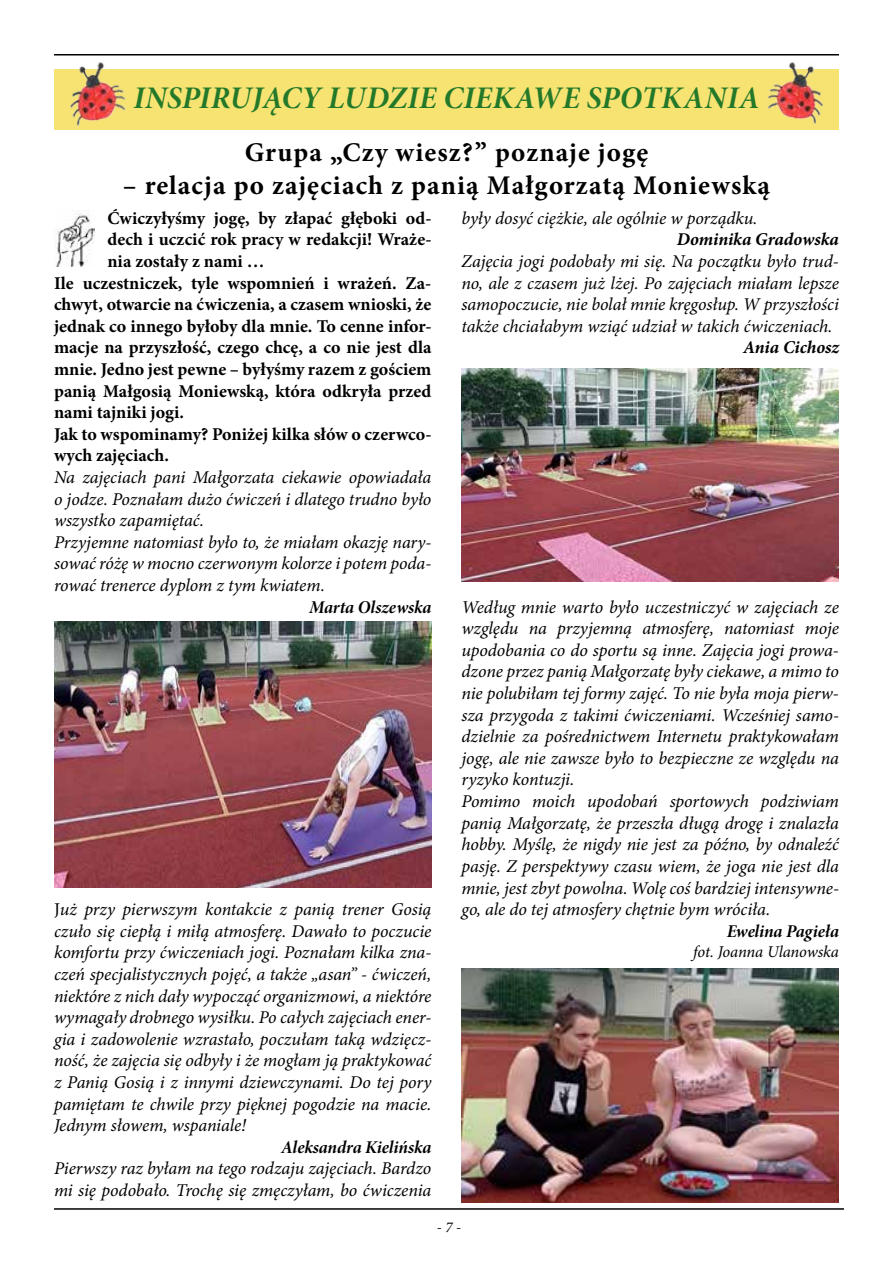
<style>
.page{position:relative;width:893px;height:1263px;background:#fff}
.page>*{position:absolute;margin:0;border:0;box-sizing:border-box;transform-origin:0 0}
.t1{font:31.5px "Minion Pro Bold It Subh";letter-spacing:.005em;color:#237829}
.t2{font:700 27px "Minion Pro";letter-spacing:.04em;color:#000}
.t3{font:italic 18px/21.6px "Minion Pro";letter-spacing:-.005em;color:#000}
.t4{font:700 18px "Minion Pro";color:#000}
.t5{font:18px "Minion Pro Bold It Subh";letter-spacing:-.005em;color:#000}
.t6{font:italic 700 18px "Minion Pro";letter-spacing:-.005em;color:#000}
.t7{font:italic 16.5px "Minion Pro";letter-spacing:-.01em;color:#000}
.t8{font:italic 15px "Minion Pro";color:#000}
.s1{font-style:normal}
</style>
<div class="page">
<hr style="left:54px;top:54px;width:785px;height:2px;background:#000">
<hr style="left:54px;top:1208px;width:790px;height:2px;background:#000">
<img style="left:56px;top:210px;width:38px;height:57px">
<div style="left:54px;top:69px;width:785px;height:60px;background:#f6e371"></div>
<img style="left:70px;top:62px;width:56px;height:64px">
<img style="left:767px;top:62px;width:56px;height:62px">
<img style="left:54px;top:622px;width:377px;height:265px">
<img style="left:461px;top:368px;width:378px;height:213px">
<img style="left:461px;top:968px;width:378px;height:234px">
<h1 class="t1" style="left:133px;top:76px;width:628px">INSPIRUJĄCY LUDZIE CIEKAWE SPOTKANIA</h1>
<h2 class="t2" style="left:245px;top:133px;width:405px">Grupa „Czy wiesz?” poznaje jogę</h2>
<h2 class="t2" style="left:123px;top:166px;width:649px">– relacja po zajęciach z panią Małgorzatą Moniewską</h2>
<p class="t4" style="left:107px;top:205px;width:325px">Ćwiczyłyśmy jogę, by złapać głęboki od-</p>
<p class="t4" style="left:107px;top:227px;width:326px">dech i uczcić rok pracy w redakcji! Wraże-</p>
<p class="t4" style="left:107px;top:249px;width:159px">nia zostały z nami …</p>
<p class="t4" style="left:54px;top:270px;width:379px">Ile uczestniczek, tyle wspomnień i wrażeń. Za-</p>
<p class="t4" style="left:54px;top:292px;width:379px">chwyt, otwarcie na ćwiczenia, a czasem wnioski, że</p>
<p class="t4" style="left:54px;top:313px;width:379px">jednak co innego byłoby dla mnie. To cenne infor-</p>
<p class="t4" style="left:54px;top:335px;width:379px">macje na przyszłość, czego chcę, a co nie jest dla</p>
<p class="t4" style="left:54px;top:357px;width:379px">mnie. Jedno jest pewne – byłyśmy razem z gościem</p>
<p class="t4" style="left:54px;top:378px;width:379px">panią Małgosią Moniewską, która odkryła przed</p>
<p class="t4" style="left:54px;top:400px;width:132px">nami tajniki jogi.</p>
<p class="t4" style="left:54px;top:421px;width:379px">Jak to wspominamy? Poniżej kilka słów o czerwco-</p>
<p class="t4" style="left:54px;top:443px;width:117px">wych zajęciach.</p>
<p class="t3" style="left:54px;top:466px;width:379px">Na zajęciach pani Małgorzata ciekawie opowiadała o jodze. Poznałam dużo ćwiczeń i dlatego trudno było wszystko zapamiętać.<br>Przyjemne natomiast było to, że miałam okazję nary&shy;sować różę w mocno czerwonym kolorze i potem poda&shy;rować trenerce dyplom z tym kwiatem.</p>
<p class="t5" style="left:309px;top:594px;width:124px">Marta Olszewska</p>
<p class="t3" style="left:461px;top:207px;width:298px">były dosyć ciężkie, ale ogólnie w porządku.</p>
<p class="t6" style="left:677px;top:227px;width:164px">Dominika Gradowska</p>
<p class="t3" style="left:461px;top:250px;width:379px;text-align:justify">Zajęcia jogi podobały mi się. Na początku było trud&shy;no, ale z czasem już lżej. Po zajęciach miałam lepsze samopoczucie, nie bolał mnie kręgosłup. W przyszłości także chciałabym wziąć udział w takich ćwiczeniach.</p>
<p class="t6" style="left:743px;top:335px;width:97px">Ania Cichosz</p>
<p class="t3" style="left:461px;top:596px;width:379px">Według mnie warto było uczestniczyć w zajęciach ze względu na przyjemną atmosferę, natomiast moje upodobania co do sportu są inne. Zajęcia jogi prowa&shy;dzone przez panią Małgorzatę były ciekawe, a mimo to nie polubiłam tej formy zajęć. To nie była moja pierw&shy;sza przygoda z takimi ćwiczeniami. Wcześniej samo&shy;dzielnie za pośrednictwem Internetu praktykowałam jogę, ale nie zawsze było to bezpieczne ze względu na ryzyko kontuzji.<br>Pomimo moich upodobań sportowych podziwiam panią Małgorzatę, że przeszła długą drogę i znalazła hobby. Myślę, że nigdy nie jest za późno, by odnaleźć pasję. Z perspektywy czasu wiem, że joga nie jest dla mnie, jest zbyt powolna. Wolę coś bardziej intensywne&shy;go, ale do tej atmosfery chętnie bym wróciła.</p>
<p class="t5" style="left:727px;top:918px;width:114px">Ewelina Pagieła</p>
<p class="t7" style="left:693px;top:940px;width:147px">fot. Joanna Ulanowska</p>
<p class="t3" style="left:54px;top:898px;width:379px;text-align:justify"><span class="s1">J</span>uż przy pierwszym kontakcie z panią trener Gosią czuło się ciepłą i miłą atmosferę. Dawało to poczucie komfortu przy ćwiczeniach jogi. Poznałam kilka zna&shy;czeń specjalistycznych pojęć, a także „asan” - ćwiczeń, niektóre z nich dały wypocząć organizmowi, a niektóre wymagały drobnego wysiłku. Po całych zajęciach ener&shy;gia i zadowolenie wzrastało, poczułam taką wdzięcz&shy;ność, że zajęcia się odbyły i że mogłam ją praktykować z Panią Gosią i z innymi dziewczynami. Do tej pory pamiętam te chwile przy pięknej pogodzie na macie.<br>Jednym słowem, wspaniale!</p>
<p class="t5" style="left:281px;top:1134px;width:152px">Aleksandra Kielińska</p>
<p class="t3" style="left:54px;top:1158px;width:379px">Pierwszy raz byłam na tego rodzaju zajęciach. Bardzo mi się podobało. Trochę się zmęczyłam, bo ćwiczenia</p>
<p class="t8" style="left:437px;top:1217px;width:26px">- 7 -</p>
</div>
